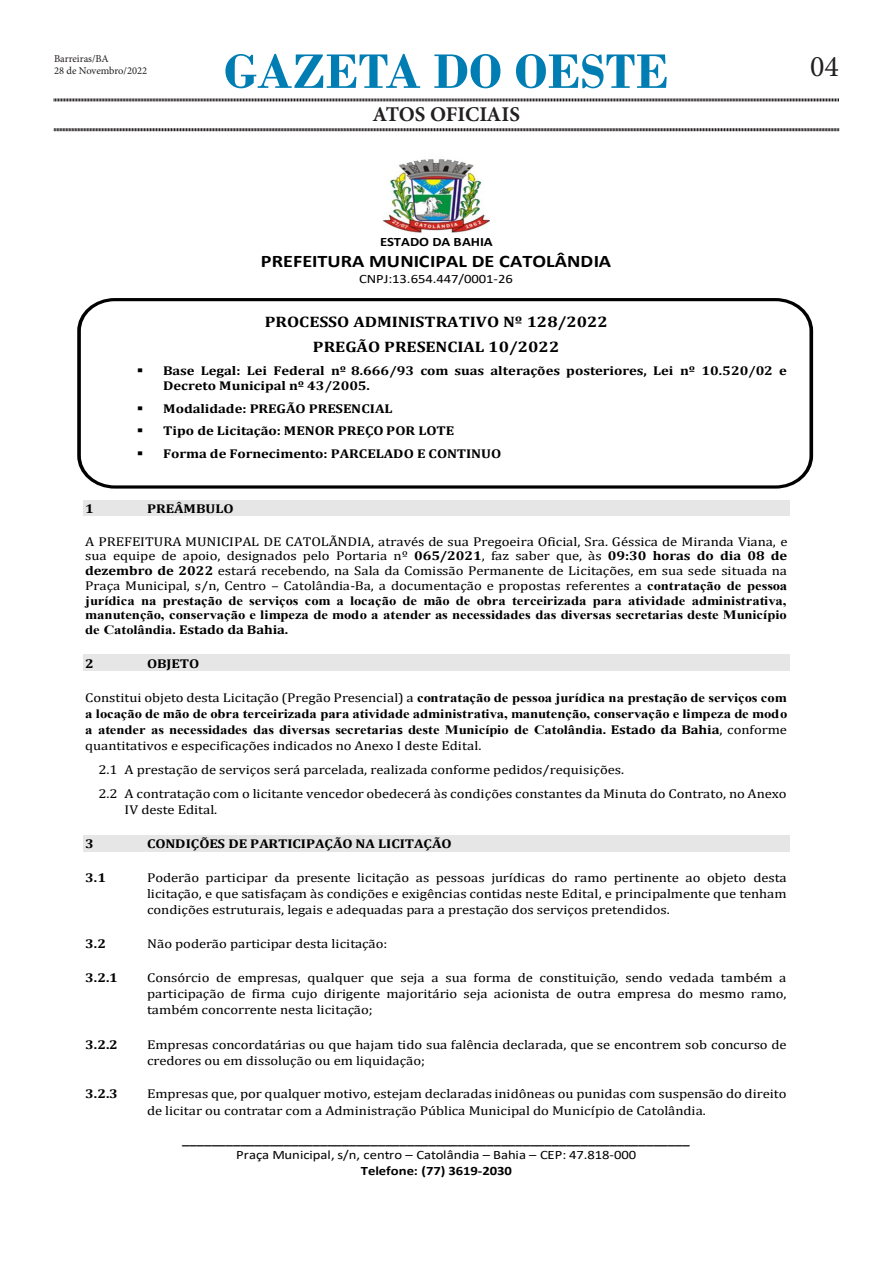
<style>
.page{position:relative;width:893px;height:1263px;background:#fff}
.page>*{position:absolute;margin:0;border:0;box-sizing:border-box;transform-origin:0 0}
.t1{font:700 51px "Bodoni";color:#007eb4}
.t2{font:30px "Minion Pro";color:#231f20}
.t3{font:700 21px "Minion Pro";letter-spacing:-.005em;color:#231f20}
.t4{font:700 17.7px "Calibri";color:#000;scale:1.15 1}
.t5{font:700 15.15px/25.2px "Cambria";color:#000;text-align:center;scale:1.15 1}
.t6{font:12.75px/14.7px "Cambria";letter-spacing:-.005em;color:#000;text-align:justify;scale:1.15 1}
.t7{font:700 12.75px/16.2px "Times New Roman";color:#000;text-align:justify;scale:1.15 1}
.t8{font:700 12.75px/14.9px "Cambria";letter-spacing:-.005em;color:#000;scale:1.15 1}
.t9{font:700 12.75px/15.5px "Calibri";letter-spacing:-.005em;color:#000;text-align:center;scale:1.15 1}
.t10{font:12.75px "Calibri";letter-spacing:-.005em;color:#000;scale:1.15 1}
.t11{font:10.5px "Minion Pro";color:#231f20}
.s1{font-weight:700}
.s2{font-family:"Times New Roman";font-weight:700}
.s3{font-family:"Cambria";font-weight:400}
.s4{font-family:"Calibri"}
.s5{font-family:"Cambria"}
.s6{font-weight:400}
</style>
<div class="page">
<svg style="left:54px;top:98px;width:785px;height:4px;background:#908e8e"></svg>
<svg style="left:54px;top:128px;width:785px;height:4px;background:#908e8e"></svg>
<img style="left:383px;top:159px;width:107px;height:74px">
<div style="left:83px;top:501px;width:706px;height:15px;background:#e6e6e6"></div>
<div style="left:83px;top:655px;width:706px;height:16px;background:#e6e6e6"></div>
<div style="left:83px;top:835px;width:706px;height:16px;background:#e6e6e6"></div>
<svg style="left:77px;top:298px;width:737px;height:191px"></svg>
<p class="t1" style="left:224px;top:41px;width:446px">GAZETA DO OESTE</p>
<p class="t3" style="left:373px;top:100px;width:149px">ATOS OFICIAIS</p>
<p class="t11" style="left:54px;top:51px;width:56px">Barreiras/BA</p>
<p class="t11" style="left:54px;top:64px;width:95px">28 de Novembro/2022</p>
<p class="t2" style="left:810px;top:46px;width:30px">04</p>
<p class="t9" style="left:380px;top:234px;width:100px">ESTADO DA BAHIA</p>
<p class="t4" style="left:261px;top:248px;width:306px">PREFEITURA MUNICIPAL DE CATOLÂNDIA</p>
<p class="t10" style="left:359px;top:270px;width:135px">CNPJ:13.654.447/0001-26</p>
<p class="t5" style="left:265px;top:309px;width:300px">PROCESSO ADMINISTRATIVO Nº 128/2022<br>PREGÃO PRESENCIAL 10/2022</p>
<p class="t8" style="left:163px;top:363px;width:544px;text-indent:-26px">▪ Base Legal: Lei Federal nº 8.666/93 com suas alterações posteriores, Lei nº 10.520/02 e<br>Decreto Municipal nº 43/2005.</p>
<p class="t8" style="left:137px;top:401px;width:224px">▪ Modalidade: PREGÃO PRESENCIAL</p>
<p class="t8" style="left:137px;top:423px;width:278px">▪ Tipo de Licitação: MENOR PREÇO POR LOTE</p>
<p class="t8" style="left:137px;top:445px;width:318px">▪ Forma de Fornecimento: PARCELADO E CONTINUO</p>
<p class="t8" style="left:85px;top:501px;width:9px">1</p>
<p class="t8" style="left:147px;top:501px;width:77px">PREÂMBULO</p>
<p class="t6" style="left:85px;top:534px;width:612px">A PREFEITURA MUNICIPAL DE CATOLÃNDIA, através de sua Pregoeira Oficial, Sra. Géssica de Miranda Viana, e sua equipe de apoio, designados pelo Portaria nº <span class="s1">065/2021</span>, faz saber que, às <span class="s1">09:30 horas do dia 08 de dezembro de 2022</span> estará recebendo, na Sala da Comissão Permanente de Licitações, em sua sede situada na Praça Municipal, s/n, Centro – Catolândia-Ba, a documentação e propostas referentes a <span class="s2">contratação de pessoa jurídica na prestação de serviços com a locação de mão de obra terceirizada para atividade administrativa, manutenção, conservação e limpeza de modo a atender as necessidades das diversas secretarias deste Município de Catolândia</span><span class="s1">. Estado da Bahia.</span></p>
<p class="t8" style="left:85px;top:656px;width:9px">2</p>
<p class="t8" style="left:147px;top:656px;width:47px">OBJETO</p>
<p class="t7" style="left:85px;top:689px;width:612px"><span class="s3">Constitui objeto desta Licitação (Pregão Presencial) a</span> contratação de pessoa jurídica na prestação de serviços com a locação de mão de obra terceirizada para atividade administrativa, manutenção, conservação e limpeza de modo a atender as necessidades das diversas secretaria<span class="s4">s</span> deste Município de Catolândia<span class="s5">. Estado da Bahia</span><span class="s3">, conforme quantitativos e especificações indicados no Anexo I deste Edital.</span></p>
<p class="t6" style="left:98px;top:758px;width:600px;line-height:23.7px">2.1 A prestação de serviços será parcelada, realizada conforme pedidos/requisições.<br>2.2 A contratação com o licitante vencedor obedecerá às condições constantes da Minuta do Contrato, no Anexo</p>
<p class="t6" style="left:125px;top:802px;width:82px">IV deste Edital.</p>
<p class="t8" style="left:85px;top:836px;width:9px">3</p>
<p class="t8" style="left:147px;top:836px;width:266px">CONDIÇÕES DE PARTICIPAÇÃO NA LICITAÇÃO</p>
<p class="t8" style="left:85px;top:870px;width:20px">3.1</p>
<p class="t6" style="left:147px;top:869px;width:558px;line-height:16.2px">Poderão participar da presente licitação as pessoas jurídicas do ramo pertinente ao objeto desta licitação, e que satisfaçam às condições e exigências contidas neste Edital, e principalmente que tenham condições estruturais, legais e adequadas para a prestação dos serviços pretendidos.</p>
<p class="t8" style="left:85px;top:936px;width:20px">3.2</p>
<p class="t6" style="left:147px;top:937px;width:211px">Não poderão participar desta licitação:</p>
<p class="t8" style="left:85px;top:970px;width:30px">3.2.1</p>
<p class="t6" style="left:147px;top:970px;width:558px;line-height:16.2px">Consórcio de empresas, qualquer que seja a sua forma de constituição, sendo vedada também a participação de firma cujo dirigente majoritário seja acionista de outra empresa do mesmo ramo, também concorrente nesta licitação;</p>
<p class="t8" style="left:85px;top:1036px;width:30px">3.2.2</p>
<p class="t6" style="left:147px;top:1036px;width:558px;line-height:16.2px">Empresas concordatárias ou que hajam tido sua falência declarada, que se encontrem sob concurso de credores ou em dissolução ou em liquidação;</p>
<p class="t8" style="left:85px;top:1086px;width:30px">3.2.3</p>
<p class="t6" style="left:147px;top:1086px;width:558px;line-height:16.5px">Empresas que, por qualquer motivo, estejam declaradas inidôneas ou punidas com suspensão do direito de licitar ou contratar com a Administração Pública Municipal do Município de Catolândia.</p>
<p class="t9" style="left:182px;top:1131px;width:443px">______________________________________________________________________<br><span class="s6">Praça Municipal, s/n, centro – Catolândia – Bahia – CEP: 47.818-000<br></span>Telefone: (77) 3619-2030</p>
</div>
